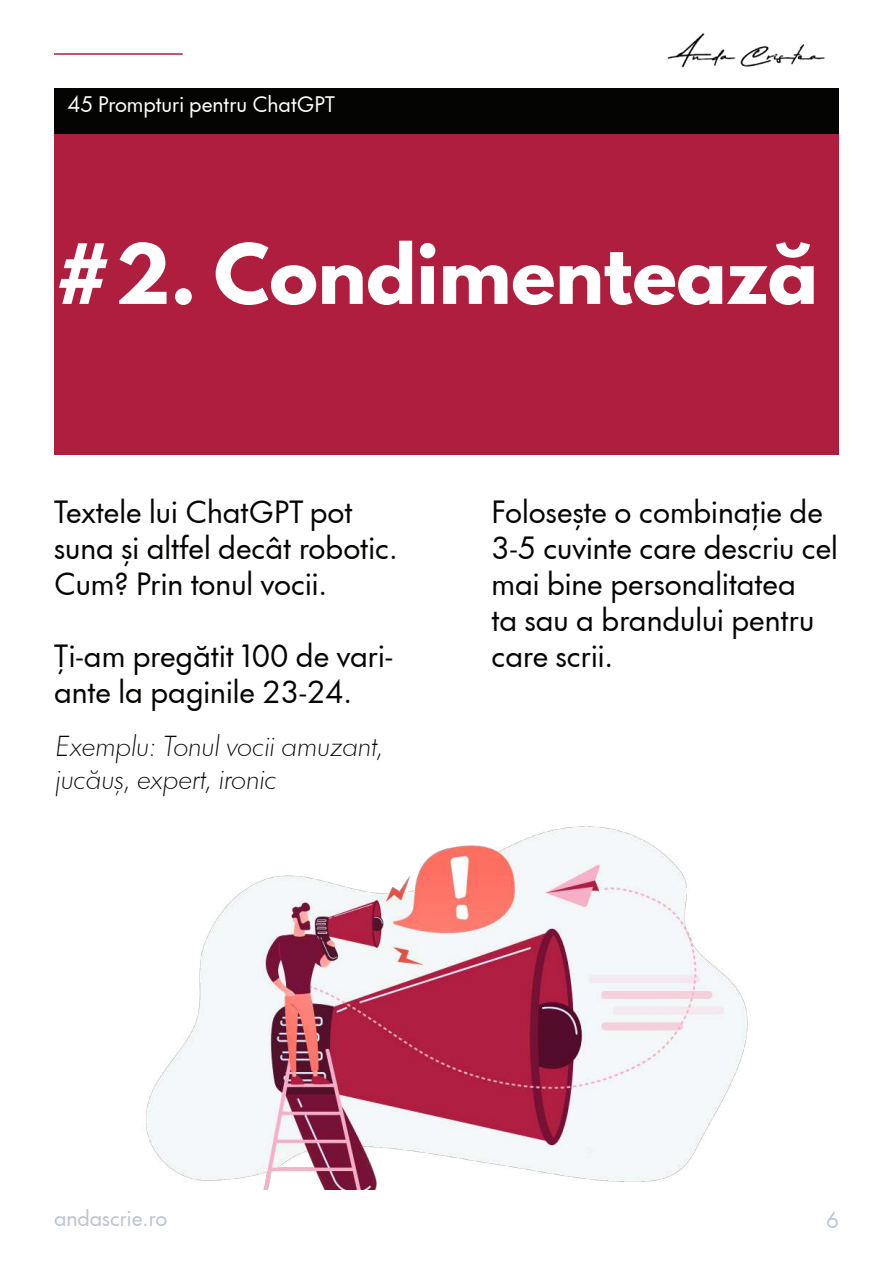
<style>
.page{position:relative;width:893px;height:1263px;background:#fff}
.page>*{position:absolute;margin:0;border:0;box-sizing:border-box;transform-origin:0 0}
.t1{font:700 73.5px "League Spartan";color:#fff}
.t2{font:30px/36px "Futura Now Headline";color:#040503}
.t3{font:italic 300 27px/32.4px "Futura Now Headline";color:#040503}
.t4{font:21px "Futura Now Headline";color:#fff}
.t5{font:21px "Futura Now Headline";color:#bcc3d6}
</style>
<div class="page">
<img style="left:667px;top:33px;width:158px;height:35px">
<div style="left:54px;top:88px;width:785px;height:47px;background:#040503"></div>
<hr style="left:54px;top:53px;width:129px;height:2px;background:#af1e3f">
<div style="left:54px;top:135px;width:785px;height:320px;background:#af1e3f"></div>
<img style="left:146px;top:826px;width:602px;height:364px">
<p class="t4" style="left:68px;top:88px;width:269px">45 Prompturi pentru ChatGPT</p>
<h1 class="t1" style="left:54px;top:217px;width:766px">#2. Condimentează</h1>
<p class="t2" style="left:54px;top:492px;width:345px">Textele lui ChatGPT pot suna și altfel decât robotic.<br>Cum? Prin tonul vocii.</p>
<p class="t2" style="left:54px;top:636px;width:341px">Ți-am pregătit 100 de vari&shy;ante la paginile 23-24.</p>
<p class="t3" style="left:56px;top:729px;width:329px">Exemplu: Tonul vocii amuzant, jucăuș, expert, ironic</p>
<p class="t2" style="left:491px;top:492px;width:348px">Folosește o combinație de<br>3-5 cuvinte care descriu cel mai bine personalitatea<br>ta sau a brandului pentru care scrii.</p>
<p class="t5" style="left:54px;top:1201px;width:115px">andascrie.ro</p>
<p class="t5" style="left:826px;top:1203px;width:14px">6</p>
</div>
